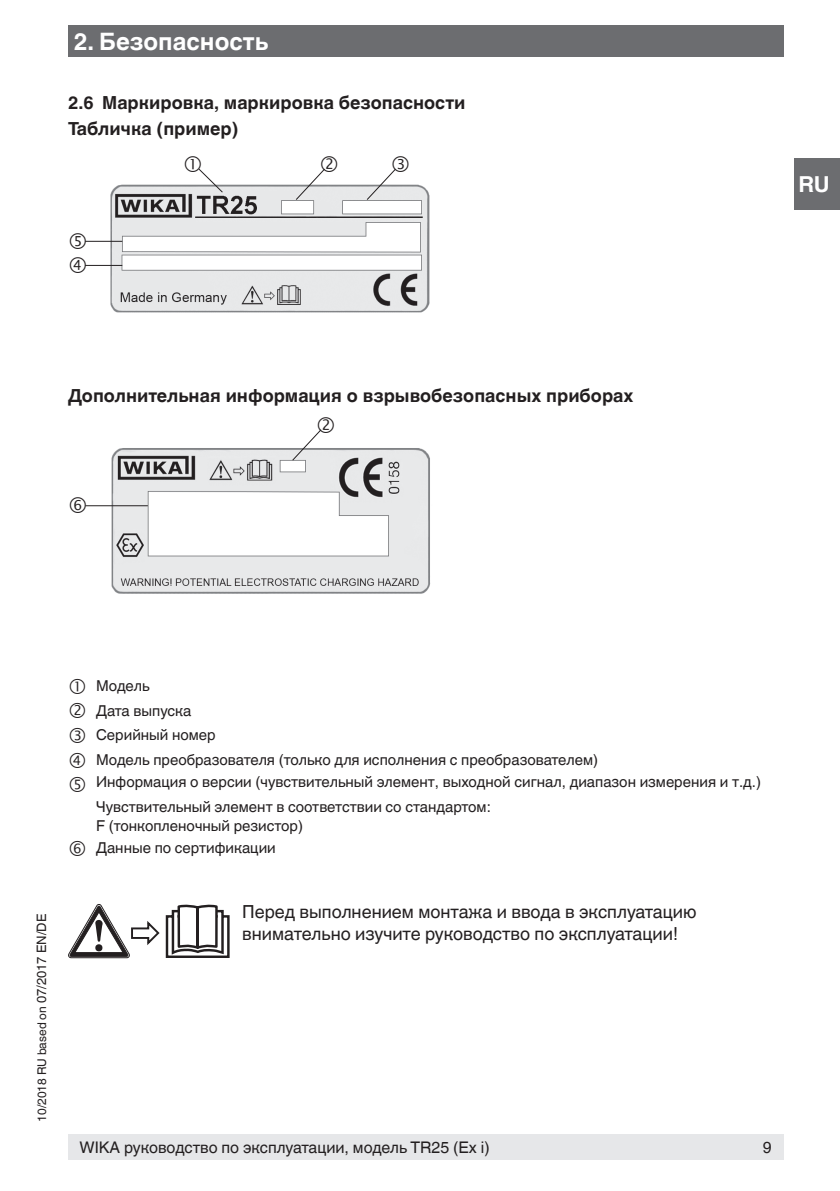
<style>
.page{position:relative;width:840px;height:1191px;background:#fff}
.page>*{position:absolute;margin:0;border:0;box-sizing:border-box;transform-origin:0 0}
.t1{font:700 24px "Helvetica World";color:#fff}
.t2{font:700 22px "Helvetica World";color:#fff}
.t3{font:700 18px/26px "Helvetica World";color:#231f20}
.t4{font:18px/22px "Helvetica World";color:#231f20}
.t5{font:16px "Helvetica World";color:#231f20}
.t6{font:15px/24.6px "Helvetica World";color:#231f20}
.t7{font:12px "Helvetica World";color:#231f20}
.s1{font-size:13px}
</style>
<div class="page">
<div style="left:68px;top:26px;width:714px;height:31px;background:#6c6d70"></div>
<div style="left:794px;top:159px;width:45px;height:51px;background:#6c6d70"></div>
<div style="left:68px;top:1134px;width:714px;height:25px;background:#e6e7e9"></div>
<img style="left:109px;top:184px;width:321px;height:129px">
<img style="left:109px;top:448px;width:322px;height:146px">
<hr style="left:85px;top:241px;width:37px;height:1px;background:#231f20">
<hr style="left:85px;top:265px;width:37px;height:1px;background:#231f20">
<hr style="left:85px;top:505px;width:63px;height:1px;background:#231f20">
<svg style="left:68px;top:904px;width:162px;height:54px"></svg>
<svg style="left:185px;top:168px;width:39px;height:26px"></svg>
<svg style="left:294px;top:168px;width:43px;height:33px"></svg>
<svg style="left:365px;top:168px;width:43px;height:33px"></svg>
<svg style="left:291px;top:429px;width:42px;height:32px"></svg>
<h1 class="t1" style="left:74px;top:27px;width:196px">2. Безопасность</h1>
<p class="t3" style="left:68px;top:90px;width:398px">2.6 Маркировка, маркировка безопасности<br>Табличка (пример)</p>
<p class="t3" style="left:68px;top:383px;width:566px">Дополнительная информация о взрывобезопасных приборах</p>
<h2 class="t2" style="left:798px;top:172px;width:33px">RU</h2>
<p class="t7" style="left:35px;top:1121px;width:209px;rotate:-90deg">10/2018 RU based on <span class="s1">07/2017 EN/DE</span></p>
<p class="t6" style="left:96px;top:673px;width:503px">Модель<br>Дата выпуска<br>Серийный номер<br>Модель преобразователя (только для исполнения с преобразователем)</p>
<p class="t6" style="left:96px;top:769px;width:666px">Информация о версии (чувствительный элемент, выходной сигнал, диапазон измерения и т.д.)<br>Чувствительный элемент в соответствии со стандартом:</p>
<p class="t6" style="left:96px;top:814px;width:208px;line-height:22px">F (тонкопленочный резистор)<br>Данные по сертификации</p>
<p class="t4" style="left:242px;top:900px;width:455px">Перед выполнением монтажа и ввода в эксплуатацию внимательно изучите руководство по эксплуатации!</p>
<p class="t5" style="left:79px;top:1137px;width:411px">WIKA руководство по эксплуатации, модель TR25 (Ex i)</p>
<p class="t5" style="left:762px;top:1137px;width:10px">9</p>
</div>
